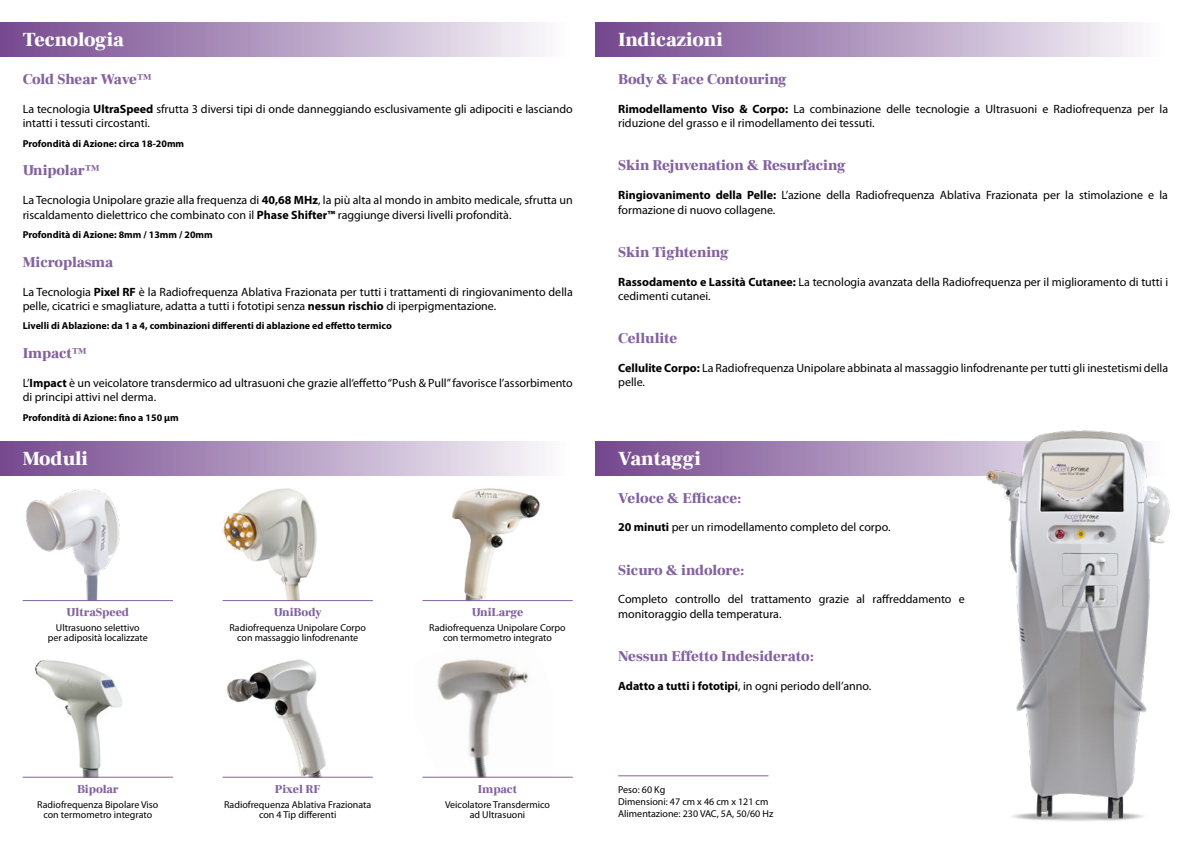
<style>
.page{position:relative;width:1191px;height:842px;background:#fff}
.page>*{position:absolute;margin:0;border:0;box-sizing:border-box;transform-origin:0 0}
.t1{font:900 20px "Frank Ruhl Libre";color:#fff}
.t2{font:900 15px "Frank Ruhl Libre";color:#83629f}
.t3{font:12px/14.4px "Myriad Pro";color:#000}
.t4{font:900 12px "Frank Ruhl Libre";color:#83629f}
.t5{font:10px/10px "Myriad Pro";color:#000;text-align:center}
.t6{font:700 10px "Myriad Pro";color:#000}
.s1{font-weight:700}
</style>
<div class="page">
<div style="left:595px;top:23px;width:573px;height:34px;background:linear-gradient(to right,#72448c,#fcfbfd)"></div>
<div style="left:0;top:23px;width:572px;height:34px;background:linear-gradient(to right,#74478e,#fcfbfd)"></div>
<hr style="left:618px;top:775px;width:150px;height:1px;background:#83629f">
<svg style="left:595px;top:441px;width:336px;height:34px"></svg>
<img style="left:931px;top:430px;width:239px;height:391px">
<img style="left:422px;top:475px;width:122px;height:125px">
<img style="left:30px;top:659px;width:102px;height:118px">
<img style="left:422px;top:659px;width:131px;height:118px">
<img style="left:222px;top:659px;width:135px;height:119px">
<img style="left:222px;top:488px;width:95px;height:113px">
<img style="left:26px;top:489px;width:94px;height:111px">
<hr style="left:23px;top:600px;width:150px;height:1px;background:#83629f">
<hr style="left:223px;top:600px;width:150px;height:1px;background:#83629f">
<hr style="left:422px;top:600px;width:151px;height:1px;background:#83629f">
<hr style="left:23px;top:777px;width:150px;height:1px;background:#83629f">
<hr style="left:223px;top:777px;width:150px;height:1px;background:#83629f">
<hr style="left:422px;top:777px;width:151px;height:1px;background:#83629f">
<div style="left:0;top:441px;width:573px;height:34px;background:linear-gradient(to right,#74478e,#fcfcfd)"></div>
<h1 class="t1" style="left:23px;top:28px;width:103px">Tecnologia</h1>
<p class="t2" style="left:23px;top:70px;width:131px">Cold Shear Wave™</p>
<p class="t3" style="left:23px;top:101px;width:551px">La tecnologia <span class="s1">UltraSpeed</span> sfrutta 3 diversi tipi di onde danneggiando esclusivamente gli adipociti e lasciando intatti i tessuti circostanti.</p>
<p class="t6" style="left:23px;top:137px;width:163px">Profondità di Azione: circa 18-20mm</p>
<p class="t2" style="left:23px;top:161px;width:79px">Unipolar™</p>
<p class="t3" style="left:23px;top:193px;width:551px">La Tecnologia Unipolare grazie alla frequenza di <span class="s1">40,68 MHz</span>, la più alta al mondo in ambito medicale, sfrutta un riscaldamento dielettrico che combinato con il <span class="s1">Phase Shifter™</span> raggiunge diversi livelli profondità.</p>
<p class="t6" style="left:23px;top:228px;width:192px">Profondità di Azione: 8mm / 13mm / 20mm</p>
<p class="t2" style="left:23px;top:253px;width:92px">Microplasma</p>
<p class="t3" style="left:23px;top:284px;width:551px">La Tecnologia <span class="s1">Pixel RF</span> è la Radiofrequenza Ablativa Frazionata per tutti i trattamenti di ringiovanimento della pelle, cicatrici e smagliature, adatta a tutti i fototipi senza <span class="s1">nessun rischio</span> di iperpigmentazione.</p>
<p class="t6" style="left:23px;top:320px;width:370px">Livelli di Ablazione: da 1 a 4, combinazioni differenti di ablazione ed effetto termico</p>
<p class="t2" style="left:23px;top:344px;width:66px">Impact™</p>
<p class="t3" style="left:23px;top:376px;width:551px">L’<span class="s1">Impact</span> è un veicolatore transdermico ad ultrasuoni che grazie all‘effetto “Push &amp; Pull” favorisce l’assorbimento di principi attivi nel derma.</p>
<p class="t6" style="left:23px;top:411px;width:158px">Profondità di Azione: fino a 150 µm</p>
<h1 class="t1" style="left:618px;top:28px;width:106px">Indicazioni</h1>
<p class="t2" style="left:618px;top:70px;width:170px">Body &amp; Face Contouring</p>
<p class="t3" style="left:618px;top:101px;width:551px"><span class="s1">Rimodellamento Viso &amp; Corpo:</span> La combinazione delle tecnologie a Ultrasuoni e Radiofrequenza per la riduzione del grasso e il rimodellamento dei tessuti.</p>
<p class="t2" style="left:618px;top:156px;width:229px">Skin Rejuvenation &amp; Resurfacing</p>
<p class="t3" style="left:618px;top:188px;width:551px"><span class="s1">Ringiovanimento della Pelle:</span> L’azione della Radiofrequenza Ablativa Frazionata per la stimolazione e la formazione di nuovo collagene.</p>
<p class="t2" style="left:618px;top:243px;width:112px">Skin Tightening</p>
<p class="t3" style="left:618px;top:274px;width:551px"><span class="s1">Rassodamento e Lassità Cutanee:</span> La tecnologia avanzata della Radiofrequenza per il miglioramento di tutti i cedimenti cutanei.</p>
<p class="t2" style="left:618px;top:329px;width:61px">Cellulite</p>
<p class="t3" style="left:618px;top:361px;width:551px"><span class="s1">Cellulite Corpo:</span> La Radiofrequenza Unipolare abbinata al massaggio linfodrenante per tutti gli inestetismi della pelle.</p>
<h1 class="t1" style="left:23px;top:447px;width:67px">Moduli</h1>
<h1 class="t1" style="left:618px;top:446px;width:84px">Vantaggi</h1>
<p class="t4" style="left:66px;top:605px;width:64px">UltraSpeed</p>
<p class="t5" style="left:48px;top:623px;width:102px">Ultrasuono selettivo per adiposità localizzate</p>
<p class="t4" style="left:77px;top:782px;width:43px">Bipolar</p>
<p class="t5" style="left:37px;top:799px;width:123px">Radiofrequenza Bipolare Viso con termometro integrato</p>
<p class="t4" style="left:274px;top:605px;width:50px">UniBody</p>
<p class="t5" style="left:229px;top:623px;width:138px">Radiofrequenza Unipolare Corpo con massaggio linfodrenante</p>
<p class="t4" style="left:275px;top:782px;width:47px">Pixel RF</p>
<p class="t5" style="left:224px;top:799px;width:149px">Radiofrequenza Ablativa Frazionata con 4 Tip differenti</p>
<p class="t4" style="left:472px;top:605px;width:53px">UniLarge</p>
<p class="t5" style="left:429px;top:623px;width:138px">Radiofrequenza Unipolare Corpo con termometro integrato</p>
<p class="t4" style="left:478px;top:782px;width:41px">Impact</p>
<p class="t5" style="left:445px;top:799px;width:106px">Veicolatore Transdermico ad Ultrasuoni</p>
<p class="t2" style="left:618px;top:489px;width:125px">Veloce &amp; Efficace:</p>
<p class="t3" style="left:618px;top:520px;width:274px"><span class="s1">20 minuti</span> per un rimodellamento completo del corpo.</p>
<p class="t2" style="left:618px;top:561px;width:128px">Sicuro &amp; indolore:</p>
<p class="t3" style="left:618px;top:592px;width:348px">Completo controllo del trattamento grazie al raffreddamento e monitoraggio della temperatura.</p>
<p class="t2" style="left:618px;top:647px;width:197px">Nessun Effetto Indesiderato:</p>
<p class="t3" style="left:618px;top:678px;width:254px"><span class="s1">Adatto a tutti i fototipi</span>, in ogni periodo dell’anno.</p>
<p class="t5" style="left:618px;top:783px;width:157px;line-height:12px;text-align:left">Peso: 60 Kg<br>Dimensioni: 47 cm x 46 cm x 121 cm<br>Alimentazione: 230 VAC, 5A, 50/60 Hz</p>
</div>
